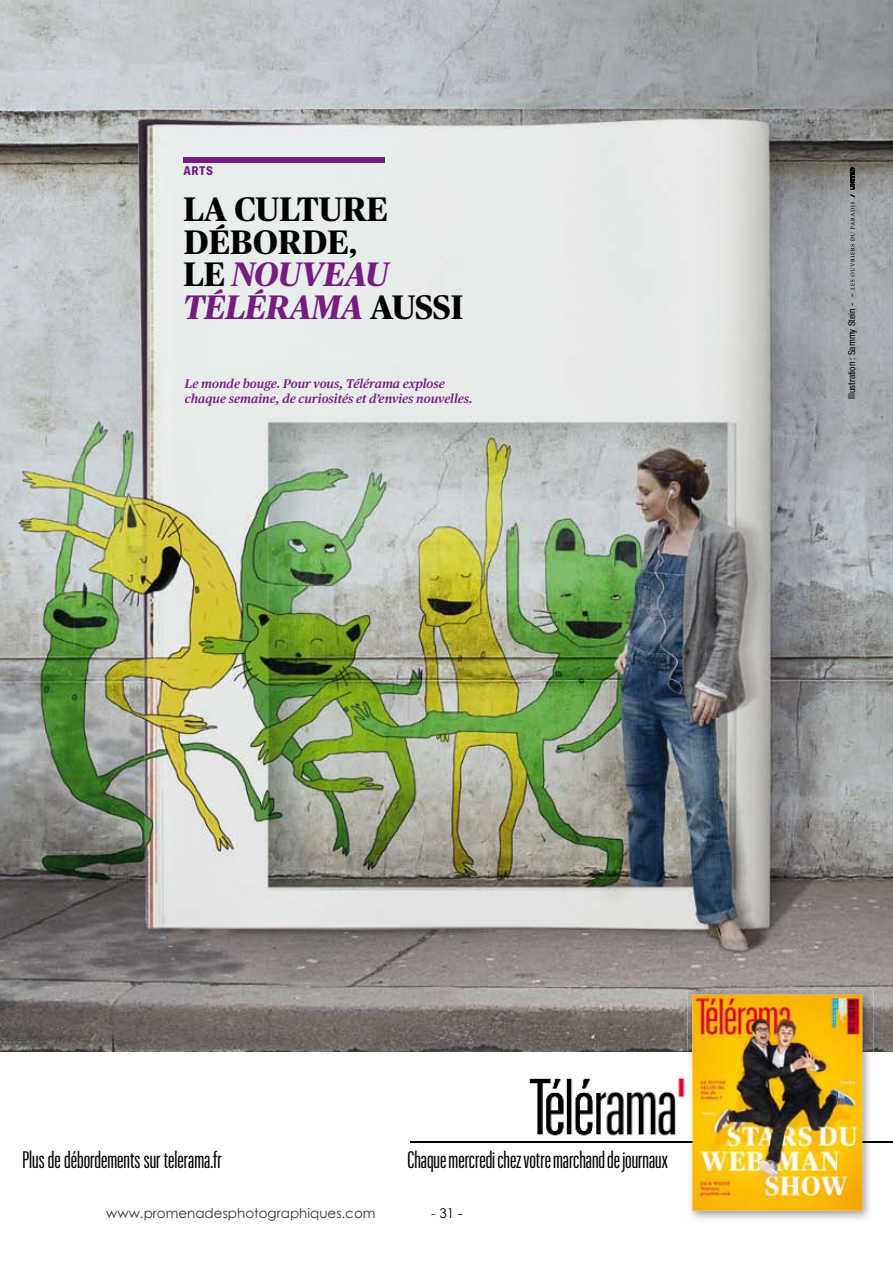
<style>
.page{position:relative;width:893px;height:1263px;background:#fff}
.page>*{position:absolute;margin:0;border:0;box-sizing:border-box;transform-origin:0 0}
.t1{font:700 33.9px/32.5px "Publico Headline";color:#000}
.t2{font:23.4px "Graphik XX Cond";color:#000}
.t3{font:13.5px "Century Gothic";color:#333}
.t4{font:13.5px "Century Gothic";color:#000}
.t5{font:italic 600 12.45px/15px "Publico Text";color:#771c7f}
.t6{font:700 12.3px "Graphik Compact";color:#771c7f}
.t7{font:condensed 9.6px "Helvetica Neue";color:#000}
.s1{font-style:italic;color:#771c7f}
.s2{color:#333}
</style>
<div class="page">
<hr style="left:410px;top:1142px;width:483px;height:1px;background:#000">
<img style="left:0;top:0;width:893px;height:1052px">
<img style="left:687px;top:990px;width:186px;height:229px">
<img style="left:692px;top:995px;width:170px;height:216px">
<svg style="left:850px;top:166px;width:5px;height:124px"></svg>
<div style="left:183px;top:157px;width:202px;height:6px;background:#771c7f"></div>
<img style="left:529px;top:1069px;width:164px;height:74px">
<img style="left:520px;top:1141px;width:167px;height:2px">
<p class="t6" style="left:183px;top:162px;width:31px">ARTS</p>
<h1 class="t1" style="left:183px;top:191px;width:281px">LA CULTURE<br>DÉBORDE,<br>LE <span class="s1">NOUVEAU<br>TÉLÉRAMA</span> AUSSI</h1>
<p class="t5" style="left:185px;top:375px;width:289px">Le monde bouge. Pour vous, Télérama explose chaque semaine, de curiosités et d’envies nouvelles.</p>
<p class="t7" style="left:846px;top:399px;width:106px;rotate:-90deg">Illustration : Sammy Stein - -</p>
<h2 class="t2" style="left:23px;top:1145px;width:201px">Plus de débordements sur telerama.fr</h2>
<h2 class="t2" style="left:407px;top:1145px;width:262px">Chaque mercredi chez votre marchand de journaux</h2>
<p class="t3" style="left:106px;top:1205px;width:271px">www.promenadesphotographiques.com</p>
<p class="t4" style="left:431px;top:1205px;width:33px"><span class="s2">-</span> 31 -</p>
</div>
